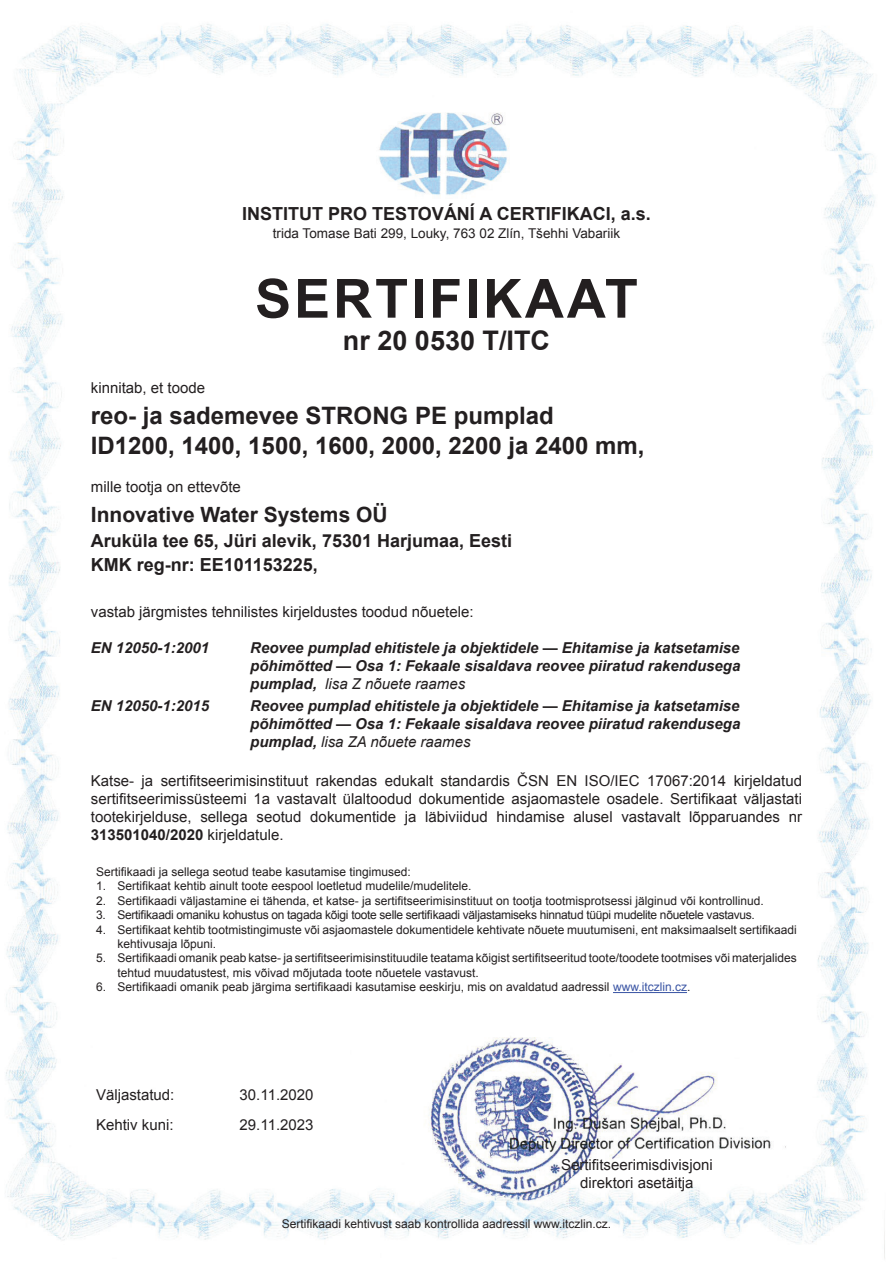
<style>
.page{position:relative;width:893px;height:1263px;background:#fff}
.page>*{position:absolute;margin:0;border:0;box-sizing:border-box;transform-origin:0 0}
.t1{font:700 54px "Arial";letter-spacing:.055em;color:#231f20}
.t2{font:700 27px "Arial";color:#231f20}
.t3{font:700 24px/30.9px "Arial";color:#231f20}
.t4{font:700 21px "Arial";color:#231f20}
.t5{font:700 18px/24.6px "Arial";color:#231f20}
.t6{font:15px/18px "Arial";color:#231f20;text-align:justify}
.t7{font:italic 700 15px/18px "Arial";color:#231f20;text-align:justify}
.t8{font:13.5px "Arial";color:#231f20}
.t9{font:12px/14.4px "Arial";color:#231f20}
.t10{font:12px "Arial";letter-spacing:-.025em;color:#231f20}
.s1{font-weight:400}
.s2{font-weight:700}
.s3{color:#3853a3}
</style>
<div class="page">
<img style="left:6px;top:24px;width:879px;height:1235px">
<hr style="left:613px;top:992px;width:74px;height:1px;background:#3853a3">
<h3 class="t5" style="left:242px;top:202px;width:410px">INSTITUT PRO TESTOVÁNÍ A CERTIFIKACI, a.s.</h3>
<p class="t8" style="left:273px;top:225px;width:349px">trida Tomase Bati 299, Louky, 763 02 Zlín, Tšehhi Vabariik</p>
<h1 class="t1" style="left:255px;top:263px;width:384px">SERTIFIKAAT</h1>
<h2 class="t2" style="left:343px;top:323px;width:209px">nr 20 0530 T/ITC</h2>
<p class="t6" style="left:91px;top:379px;width:116px">kinnitab, et toode</p>
<h3 class="t3" style="left:91px;top:400px;width:555px">reo- ja sademevee STRONG PE pumplad<br>ID1200, 1400, 1500, 1600, 2000, 2200 ja 2400 mm,</h3>
<p class="t6" style="left:91px;top:478px;width:152px">mille tootja on ettevõte</p>
<h3 class="t4" style="left:91px;top:501px;width:298px">Innovative Water Systems OÜ</h3>
<h3 class="t5" style="left:91px;top:529px;width:423px">Aruküla tee 65, Jüri alevik, 75301 Harjumaa, Eesti<br>KMK reg-nr: EE101153225,</h3>
<p class="t6" style="left:91px;top:603px;width:384px">vastab järgmistes tehnilistes kirjeldustes toodud nõuetele:</p>
<p class="t7" style="left:91px;top:639px;width:120px">EN 12050-1:2001</p>
<p class="t7" style="left:250px;top:639px;width:492px">Reovee pumplad ehitistele ja objektidele — Ehitamise ja katsetamise põhimõtted — Osa 1: Fekaale sisaldava reovee piiratud rakendusega pumplad, <span class="s1">lisa Z nõuete raames</span></p>
<p class="t7" style="left:91px;top:698px;width:120px">EN 12050-1:2015</p>
<p class="t7" style="left:250px;top:698px;width:492px">Reovee pumplad ehitistele ja objektidele — Ehitamise ja katsetamise põhimõtted — Osa 1: Fekaale sisaldava reovee piiratud rakendusega pumplad, <span class="s1">lisa ZA nõuete raames</span></p>
<p class="t6" style="left:91px;top:772px;width:713px">Katse- ja sertifitseerimisinstituut rakendas edukalt standardis ČSN EN ISO/IEC 17067:2014 kirjeldatud sertifitseerimissüsteemi 1a vastavalt ülaltoodud dokumentide asjaomastele osadele. Sertifikaat väljastati tootekirjelduse, sellega seotud dokumentide ja läbiviidud hindamise alusel vastavalt lõpparuandes nr <span class="s2">313501040/2020</span> kirjeldatule.</p>
<p class="t9" style="left:96px;top:865px;width:316px">Sertifikaadi ja sellega seotud teabe kasutamise tingimused:</p>
<p class="t9" style="left:96px;top:879px;width:377px">1. Sertifikaat kehtib ainult toote eespool loetletud mudelile/mudelitele.</p>
<p class="t9" style="left:96px;top:893px;width:669px">2. Sertifikaadi väljastamine ei tähenda, et katse- ja sertifitseerimisinstituut on tootja tootmisprotsessi jälginud või kontrollinud.</p>
<p class="t10" style="left:96px;top:907px;width:660px">3. Sertifikaadi omaniku kohustus on tagada kõigi toote selle sertifikaadi väljastamiseks hinnatud tüüpi mudelite nõuetele vastavus.</p>
<p class="t9" style="left:117px;top:922px;width:681px;text-indent:-21px">4. Sertifikaat kehtib tootmistingimuste või asjaomastele dokumentidele kehtivate nõuete muutumiseni, ent maksimaalselt sertifikaadi kehtivusaja lõpuni.</p>
<p class="t9" style="left:117px;top:951px;width:681px;text-indent:-21px">5. Sertifikaadi omanik peab katse- ja sertifitseerimisinstituudile teatama kõigist sertifitseeritud toote/toodete tootmises või materjalides tehtud muudatustest, mis võivad mõjutada toote nõuetele vastavust.</p>
<p class="t9" style="left:96px;top:980px;width:596px">6. Sertifikaadi omanik peab järgima sertifikaadi kasutamise eeskirju, mis on avaldatud aadressil <span class="s3">www.itczlin.cz</span>.</p>
<p class="t6" style="left:96px;top:1086px;width:80px">Väljastatud:</p>
<p class="t6" style="left:240px;top:1086px;width:75px">30.11.2020</p>
<p class="t6" style="left:96px;top:1116px;width:79px">Kehtiv kuni:</p>
<p class="t6" style="left:240px;top:1116px;width:75px">29.11.2023</p>
<p class="t6" style="left:561px;top:1156px;width:153px;text-align:center">Sertifitseerimisdivisjoni direktori asetäitja</p>
<p class="t9" style="left:282px;top:1216px;width:331px">Sertifikaadi kehtivust saab kontrollida aadressil www.itczlin.cz.</p>
</div>
